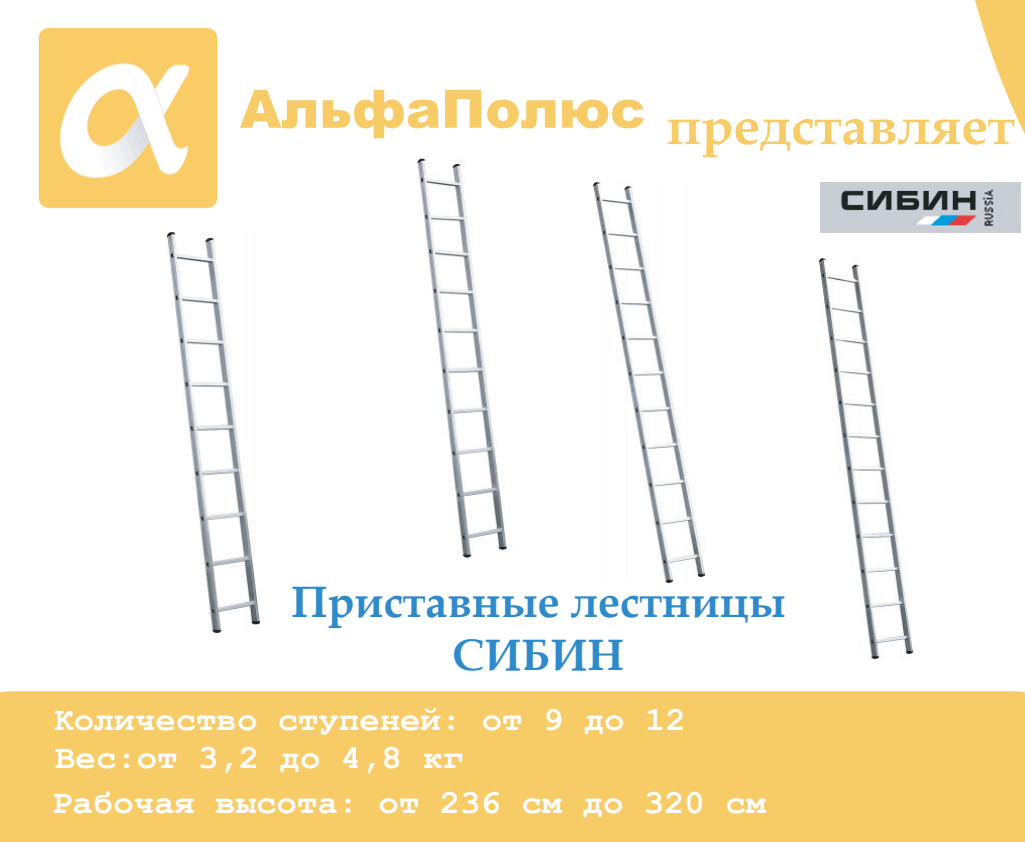
<style>
.page{position:relative;width:1025px;height:842px;background:#fff}
.page>*{position:absolute;margin:0;border:0;box-sizing:border-box;transform-origin:0 0}
.t1{font:700 53px "Book Antiqua";color:#f7cb66}
.t2{font:900 53px "Arial";color:#f7cb66}
.t3{font:700 44px/52.8px "Book Antiqua";color:#2f8aca;text-align:center}
.t4{font:700 34px/38.5px "Courier New";color:#fff}
</style>
<div class="page">
<img style="left:38px;top:27px;width:180px;height:182px">
<img style="left:819px;top:258px;width:93px;height:400px">
<img style="left:167px;top:232px;width:92px;height:400px">
<img style="left:417px;top:158px;width:96px;height:400px">
<img style="left:594px;top:182px;width:111px;height:400px">
<svg style="left:899px;top:0;width:126px;height:529px"></svg>
<div style="left:0;top:691px;width:1025px;height:151px;background:#f7cb66"></div>
<img style="left:821px;top:182px;width:199px;height:50px">
<h1 class="t2" style="left:240px;top:70px;width:407px">АльфаПолюс</h1>
<h1 class="t1" style="left:666px;top:90px;width:350px">представляет</h1>
<p class="t3" style="left:291px;top:576px;width:496px">Приставные лестницы<br>СИБИН</p>
<p class="t4" style="left:53px;top:699px;width:634px">Количество ступеней: от 9 до 12<br>Вес:от 3,2 до 4,8 кг</p>
<p class="t4" style="left:52px;top:782px;width:716px">Рабочая высота: от 236 см до 320 см</p>
</div>
